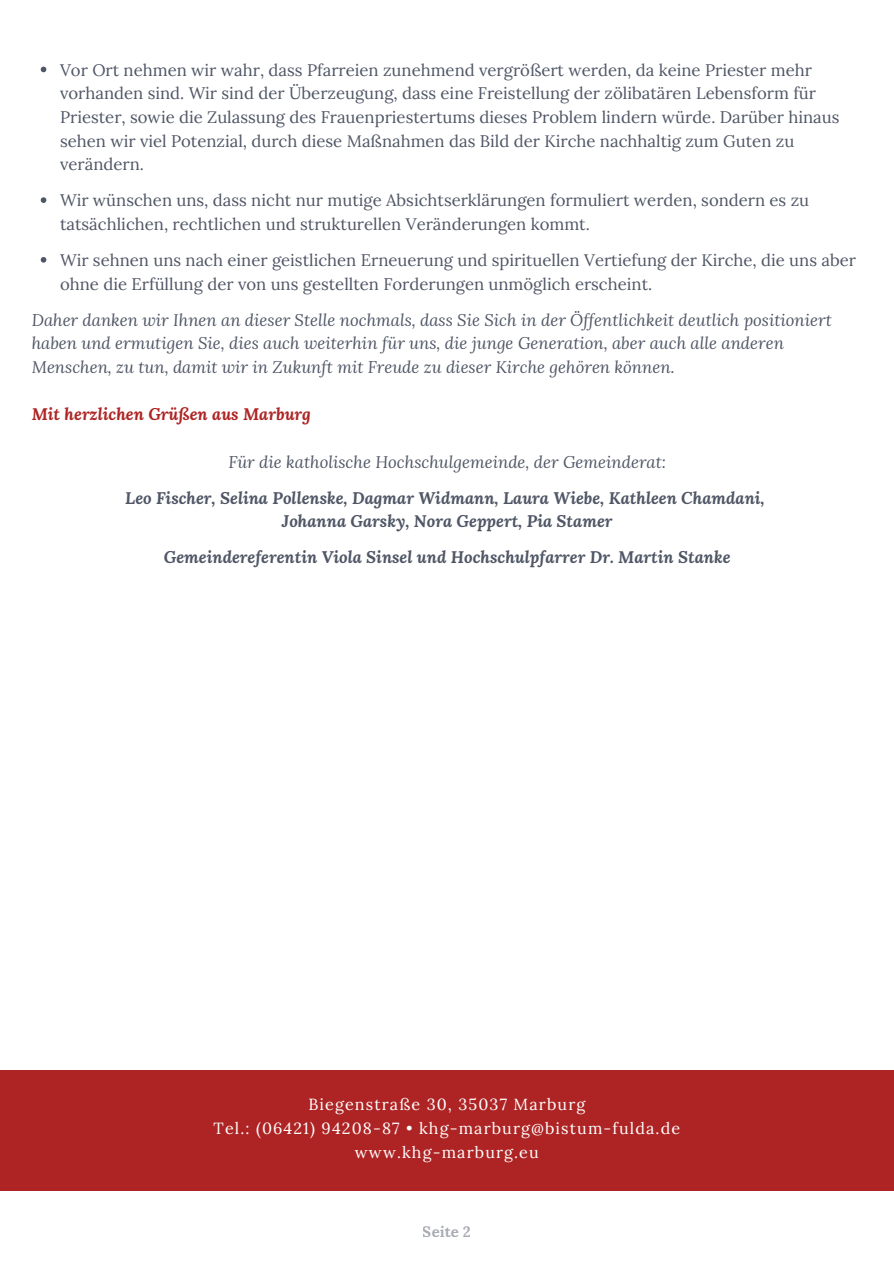
<style>
.page{position:relative;width:894px;height:1264px;background:#fff}
.page>*{position:absolute;margin:0;border:0;box-sizing:border-box;transform-origin:0 0}
.t1{font:16.65px/23.7px "Lora";color:#4f5665}
.t2{font:italic 16.65px/23.7px "Lora";color:#4f5665}
.t3{font:italic 700 16.65px "Lora";color:#4f5665}
.t4{font:italic 700 16.65px "Lora";color:#ae2424}
.t5{font:16.05px "Lora";letter-spacing:.07em;color:#fff}
.t6{font:700 15px "Lora";color:#4f5665}
</style>
<div class="page">
<div style="left:0;top:1070px;width:893px;height:120px;background:#ae2424"></div>
<svg style="left:41px;top:67px;width:5px;height:5px"></svg>
<svg style="left:41px;top:197px;width:5px;height:6px"></svg>
<svg style="left:41px;top:257px;width:5px;height:6px"></svg>
<p class="t1" style="left:60px;top:58px;width:780px">Vor Ort nehmen wir wahr, dass Pfarreien zunehmend vergrößert werden, da keine Priester mehr vorhanden sind. Wir sind der Überzeugung, dass eine Freistellung der zölibatären Lebensform für Priester, sowie die Zulassung des Frauenpriestertums dieses Problem lindern würde. Darüber hinaus sehen wir viel Potenzial, durch diese Maßnahmen das Bild der Kirche nachhaltig zum Guten zu verändern.</p>
<p class="t1" style="left:60px;top:188px;width:750px">Wir wünschen uns, dass nicht nur mutige Absichtserklärungen formuliert werden, sondern es zu tatsächlichen, rechtlichen und strukturellen Veränderungen kommt.</p>
<p class="t1" style="left:60px;top:248px;width:797px">Wir sehnen uns nach einer geistlichen Erneuerung und spirituellen Vertiefung der Kirche, die uns aber ohne die Erfüllung der von uns gestellten Forderungen unmöglich erscheint.</p>
<p class="t2" style="left:32px;top:307px;width:801px">Daher danken wir Ihnen an dieser Stelle nochmals, dass Sie Sich in der Öffentlichkeit deutlich positioniert haben und ermutigen Sie, dies auch weiterhin für uns, die junge Generation, aber auch alle anderen<br>Menschen, zu tun, damit wir in Zukunft mit Freude zu dieser Kirche gehören können.</p>
<p class="t4" style="left:32px;top:403px;width:281px">Mit herzlichen Grüßen aus Marburg</p>
<p class="t2" style="left:228px;top:449px;width:439px">Für die katholische Hochschulgemeinde, der Gemeinderat:</p>
<p class="t3" style="left:125px;top:486px;width:641px">Leo Fischer, Selina Pollenske, Dagmar Widmann, Laura Wiebe, Kathleen Chamdani,</p>
<p class="t3" style="left:282px;top:510px;width:332px">Johanna Garsky, Nora Geppert, Pia Stamer</p>
<p class="t3" style="left:164px;top:546px;width:568px">Gemeindereferentin Viola Sinsel und Hochschulpfarrer Dr. Martin Stanke</p>
<p class="t5" style="left:308px;top:1094px;width:278px">Biegenstraße 30, 35037 Marburg</p>
<p class="t5" style="left:213px;top:1117px;width:468px">Tel.: (06421) 94208-87 • khg-marburg@bistum-fulda.de</p>
<p class="t5" style="left:355px;top:1141px;width:185px">www.khg-marburg.eu</p>
<p class="t6" style="left:422px;top:1221px;width:50px">Seite 2</p>
</div>
